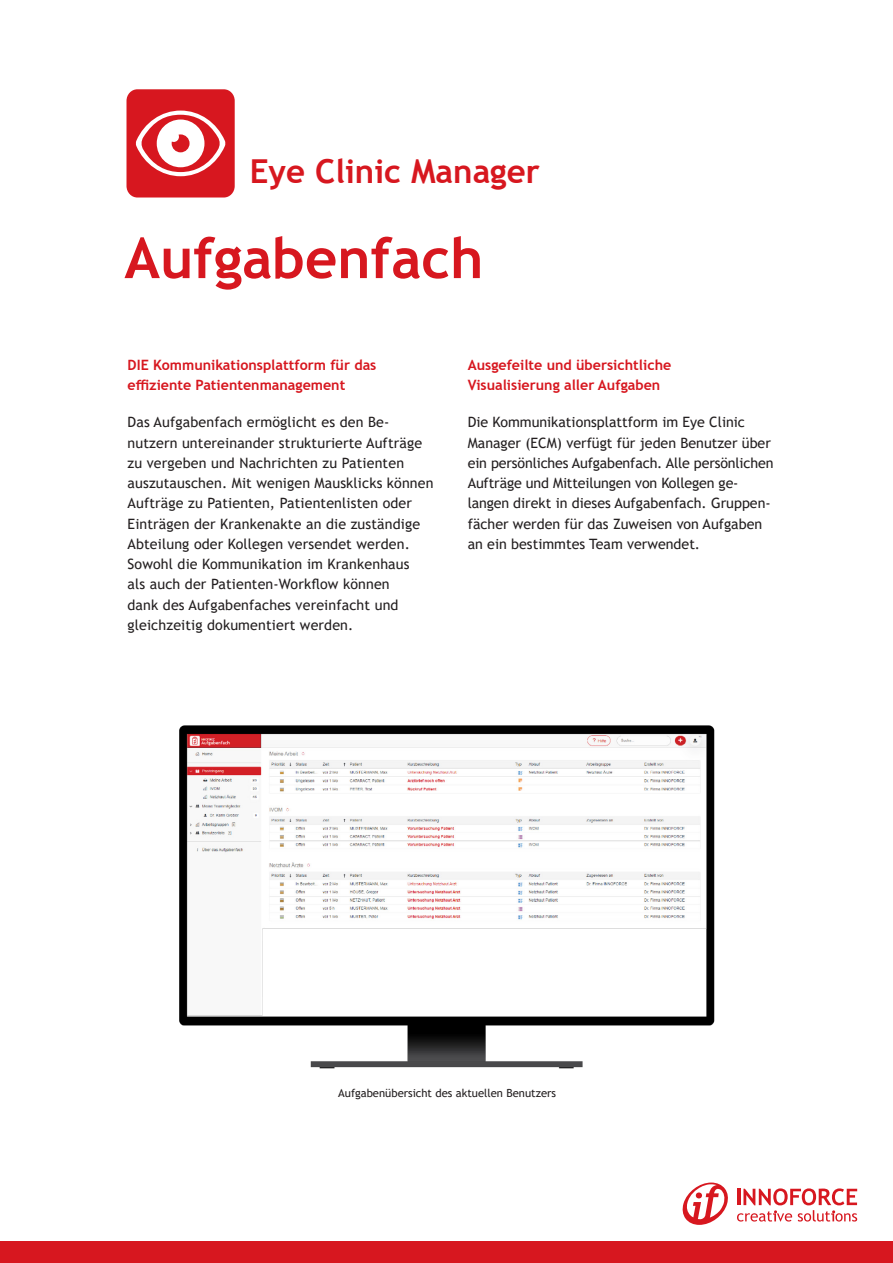
<style>
.page{position:relative;width:893px;height:1263px;background:#fff}
.page>*{position:absolute;margin:0;border:0;box-sizing:border-box;transform-origin:0 0}
.Untertitel_Produkt{font:700 56.25px "Trebuchet MS";color:#d7171f}
.Titel_Modul{font:700 33px "Trebuchet MS";color:#d7171f}
.Text{font:14.25px/20.2px "Trebuchet MS";letter-spacing:.01em;color:#231f20}
.Text-2{font:700 14.25px/20.2px "Trebuchet MS";color:#d7171f}
.Text-3{font:11.25px "Trebuchet MS";color:#231f20}
</style>
<div class="page">
<div style="left:0;top:1242px;width:893px;height:21px;background:#d7171f"></div>
<svg style="left:737px;top:1188px;width:120px;height:33px"></svg>
<svg style="left:682px;top:1182px;width:46px;height:43px"></svg>
<div style="left:126px;top:89px;width:109px;height:108px;background:#d7171f;border-radius:11px"></div>
<svg style="left:136px;top:111px;width:90px;height:65px"></svg>
<img style="left:179px;top:725px;width:536px;height:344px">
<p class="Titel_Modul" style="left:250px;top:151px;width:292px">Eye Clinic Manager</p>
<p class="Untertitel_Produkt" style="left:124px;top:223px;width:361px">Aufgabenfach</p>
<p class="Text-2" style="left:128px;top:355px;width:250px">DIE Kommunikationsplattform für das effiziente Patientenmanagement</p>
<p class="Text" style="left:128px;top:412px;width:308px">Das Aufgabenfach ermöglicht es den Be&shy;nutzern untereinander strukturierte Aufträge zu vergeben und Nachrichten zu Patienten auszutauschen. Mit wenigen Mausklicks können Aufträge zu Patienten, Patientenlisten oder Einträgen der Krankenakte an die zuständige Abteilung oder Kollegen versendet werden.<br>Sowohl die Kommunikation im Krankenhaus<br>als auch der Patienten-Workflow können<br>dank des Aufgabenfaches vereinfacht und gleichzeitig dokumentiert werden.</p>
<p class="Text-2" style="left:468px;top:355px;width:205px">Ausgefeilte und übersichtliche<br>Visualisierung aller Aufgaben</p>
<p class="Text" style="left:468px;top:412px;width:307px">Die Kommunikationsplattform im Eye Clinic Manager (ECM) verfügt für jeden Benutzer über ein persönliches Aufgabenfach. Alle persönlichen Aufträge und Mitteilungen von Kollegen ge&shy;langen direkt in dieses Aufgabenfach. Gruppen&shy;fächer werden für das Zuweisen von Aufgaben an ein bestimmtes Team verwendet.</p>
<p class="Text-3" style="left:338px;top:1085px;width:219px">Aufgabenübersicht des aktuellen Benutzers</p>
</div>
